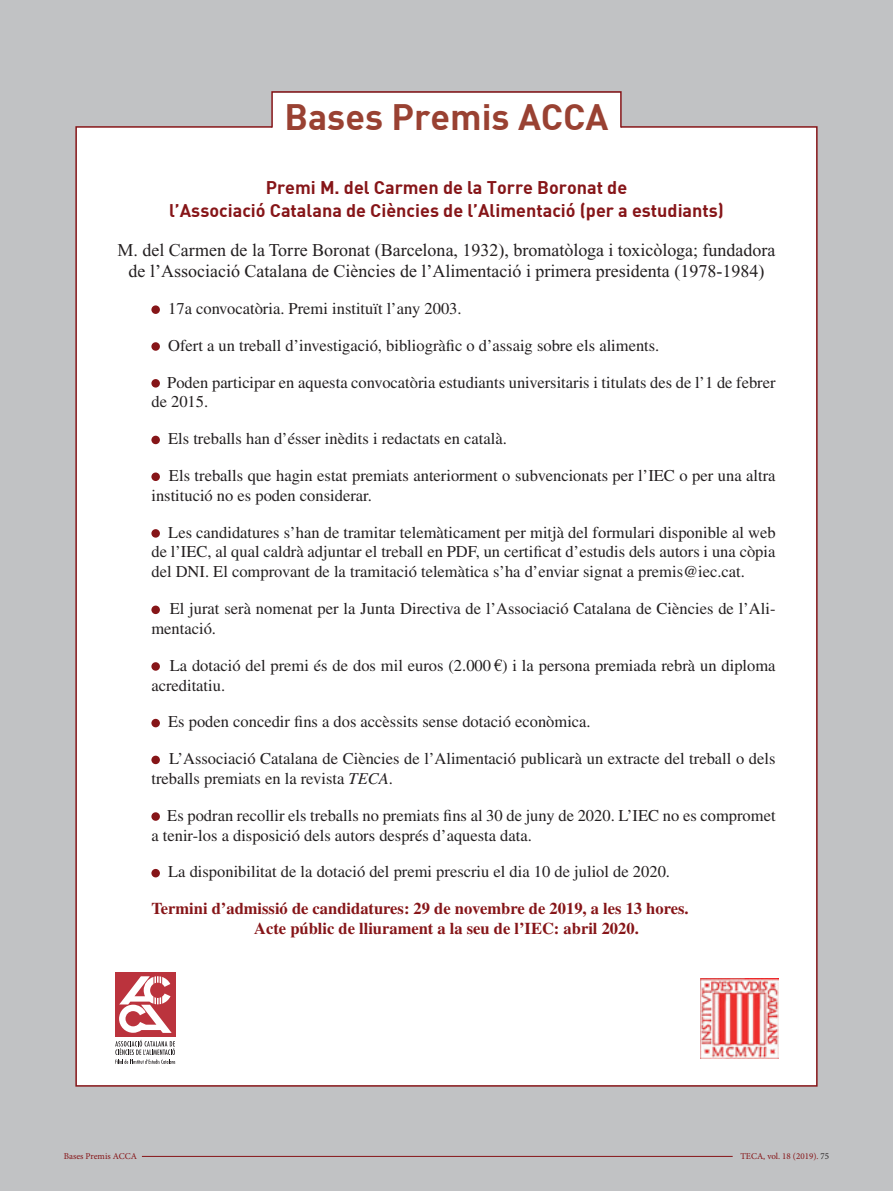
<style>
.page{position:relative;width:893px;height:1191px;background:#c1c2c4}
.page>*{position:absolute;margin:0;border:0;box-sizing:border-box;transform-origin:0 0}
.t1{font:36px "DIN Bold";color:#994132}
.t2{font:18px/21.6px "Times New Roman";color:#231f20;text-align:center}
.t3{font:18px/22.5px "DIN Bold";color:#861518;text-align:center}
.t4{font:16.5px/19.8px "Times LT Std";color:#231f20}
.t5{font:700 16.5px/19.8px "Times LT Std";color:#861518}
.t6{font:9px "Minion Pro";color:#861518}
.s1{font-style:italic}
.s2{color:#231f20}
</style>
<div class="page">
<div style="left:75px;top:126px;width:743px;height:960px;background:#fff;border:2px solid #861518"></div>
<div style="left:151px;top:305px;width:9px;height:9px;background:#861518;border-radius:50%"></div>
<div style="left:151px;top:342px;width:9px;height:9px;background:#861518;border-radius:50%"></div>
<div style="left:151px;top:379px;width:9px;height:8px;background:#861518;border-radius:50%"></div>
<div style="left:151px;top:436px;width:9px;height:8px;background:#861518;border-radius:50%"></div>
<div style="left:151px;top:472px;width:9px;height:9px;background:#861518;border-radius:50%"></div>
<div style="left:151px;top:529px;width:9px;height:8px;background:#861518;border-radius:50%"></div>
<div style="left:151px;top:605px;width:9px;height:9px;background:#861518;border-radius:50%"></div>
<div style="left:151px;top:662px;width:9px;height:8px;background:#861518;border-radius:50%"></div>
<div style="left:151px;top:719px;width:9px;height:8px;background:#861518;border-radius:50%"></div>
<div style="left:151px;top:755px;width:9px;height:9px;background:#861518;border-radius:50%"></div>
<div style="left:151px;top:812px;width:9px;height:8px;background:#861518;border-radius:50%"></div>
<div style="left:151px;top:869px;width:9px;height:8px;background:#861518;border-radius:50%"></div>
<div style="left:272px;top:94px;width:349px;height:46px;background:#fff"></div>
<div style="left:115px;top:972px;width:60px;height:64px;background:#bb333d"></div>
<svg style="left:119px;top:976px;width:53px;height:57px"></svg>
<svg style="left:115px;top:1039px;width:60px;height:24px"></svg>
<img style="left:701px;top:978px;width:77px;height:80px">
<div style="left:271px;top:91px;width:351px;height:37px;border:2px solid #861518"></div>
<hr style="left:142px;top:1156px;width:591px;height:1px;background:#861518">
<h1 class="t1" style="left:284px;top:94px;width:326px">Bases Premis ACCA</h1>
<p class="t3" style="left:169px;top:176px;width:556px">Premi M. del Carmen de la Torre Boronat de<br>l’Associació Catalana de Ciències de l’Alimentació (per a estudiants)</p>
<p class="t2" style="left:117px;top:239px;width:660px">M. del Carmen de la Torre Boronat (Barcelona, 1932), bromatòloga i toxicòloga; fundadora de l’Associació Catalana de Ciències de l’Alimentació i primera presidenta (1978-1984)</p>
<p class="t4" style="left:168px;top:298px;width:295px">17a convocatòria. Premi instituït l’any 2003.</p>
<p class="t4" style="left:168px;top:335px;width:493px">Ofert a un treball d’investigació, bibliogràfic o d’assaig sobre els aliments.</p>
<p class="t4" style="left:151px;top:372px;width:626px;text-indent:16px">Poden participar en aquesta convocatòria estudiants universitaris i titulats des de l’1 de febrer de 2015.</p>
<p class="t4" style="left:168px;top:429px;width:340px">Els treballs han d’ésser inèdits i redactats en català.</p>
<p class="t4" style="left:151px;top:465px;width:626px;text-indent:18px">Els treballs que hagin estat premiats anteriorment o subvencionats per l’IEC o per una altra institució no es poden considerar.</p>
<p class="t4" style="left:151px;top:522px;width:626px;text-align:justify;text-indent:17px">Les candidatures s’han de tramitar telemàticament per mitjà del formulari disponible al web de l’IEC, al qual caldrà adjuntar el treball en PDF, un certificat d’estudis dels autors i una còpia del DNI. El comprovant de la tramitació telemàtica s’ha d’enviar signat a premis@iec.cat.</p>
<p class="t4" style="left:151px;top:598px;width:626px;text-indent:18px">El jurat serà nomenat per la Junta Directiva de l’Associació Catalana de Ciències de l’Ali&shy;mentació.</p>
<p class="t4" style="left:151px;top:655px;width:626px;text-indent:18px">La dotació del premi és de dos mil euros (2.000 €) i la persona premiada rebrà un diploma acreditatiu.</p>
<p class="t4" style="left:168px;top:712px;width:424px">Es poden concedir fins a dos accèssits sense dotació econòmica.</p>
<p class="t4" style="left:151px;top:748px;width:626px;text-indent:18px">L’Associació Catalana de Ciències de l’Alimentació publicarà un extracte del treball o dels treballs premiats en la revista <span class="s1">TECA</span>.</p>
<p class="t4" style="left:151px;top:805px;width:626px;text-indent:16px">Es podran recollir els treballs no premiats fins al 30 de juny de 2020. L’IEC no es compromet a tenir-los a disposició dels autors després d’aquesta data.</p>
<p class="t4" style="left:168px;top:862px;width:503px">La disponibilitat de la dotació del premi prescriu el dia 10 de juliol de 2020.</p>
<p class="t5" style="left:254px;top:898px;width:436px;text-indent:-103px">Termini d’admissió de candidatures: 29 de novembre de 2019, a les 13 hores.<br>Acte públic de lliurament a la seu de l’IEC: abril 2020.</p>
<p class="t6" style="left:64px;top:1149px;width:75px">Bases Premis ACCA</p>
<p class="t6" style="left:740px;top:1149px;width:90px">TECA, vol. 18 (2019). <span class="s2">75</span></p>
</div>
